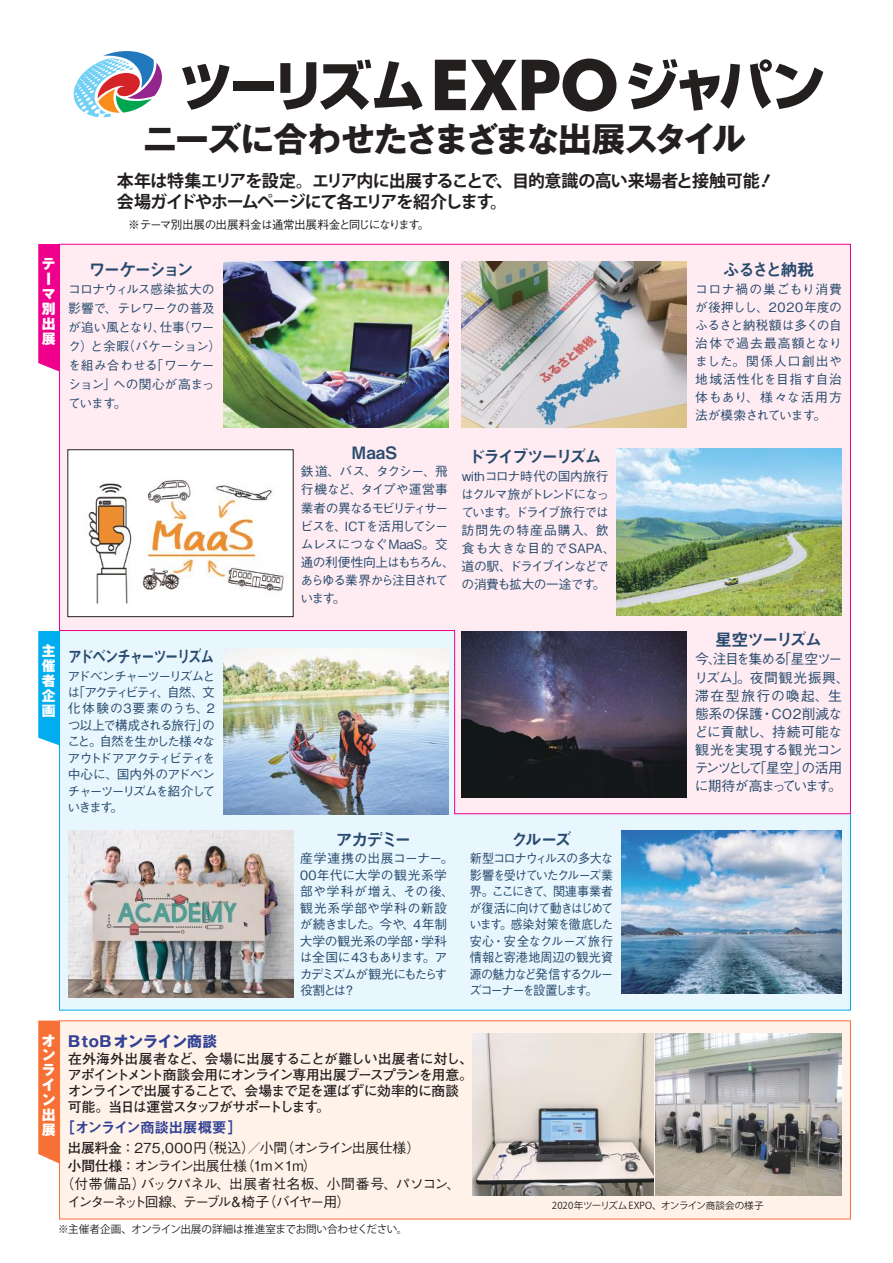
<style>
.page{position:relative;width:893px;height:1263px;background:#fff}
.page>*{position:absolute;margin:0;border:0;box-sizing:border-box;transform-origin:0 0}
.t1{font:700 34.05px "Gothic MB101 Pro";letter-spacing:-.05em;color:#241f1f}
.t2{font:700 16.95px/21.3px "Koz Go Pr 6 N";letter-spacing:-.06em;color:#241f1f}
.t3{font:16.95px "Midashi Go Pro MB31";letter-spacing:-.135em;color:#284b6d}
.t4{font:16.95px "Midashi Go Pro MB31";letter-spacing:-.135em;color:#284b6d;scale:.82 1}
.t5{font:16.95px "Midashi Go Pro MB31";letter-spacing:-.115em;color:#284b6d}
.t6{font:14.85px "Midashi Go Pro MB31";letter-spacing:-.065em;color:#324295}
.t7{font:700 14.85px "Gothic MB101 Pro";letter-spacing:.03em;color:#324295}
.t8{font:700 13.8px/15.9px "Futo Go B101 Pro";letter-spacing:-.07em;color:#241f1f}
.t9{font:500 13.8px/18.1px "Gothic BBB Pro";letter-spacing:-.025em;color:#284b6d}
.t10{font:500 13.8px "Gothic BBB Pro";letter-spacing:-.01em;color:#241f1f}
.t11{font:500 13.8px "Gothic BBB Pro";letter-spacing:.02em;color:#241f1f}
.t12{font:500 13.8px "Gothic BBB Pro";letter-spacing:-.14em;color:#241f1f}
.t13{font:500 13.8px "Gothic BBB Pro";letter-spacing:-.1em;color:#241f1f}
.t14{font:800 13.8px/14.9px "Gothic MB101 Pro";color:#fff;text-align:justify}
.t15{font:500 12.75px/18.1px "Gothic BBB Pro";letter-spacing:-.035em;color:#284b6d}
.t16{font:500 12.75px/16.5px "Gothic BBB Pro";letter-spacing:-.035em;color:#284b6d;text-align:justify;scale:.95 1}
.t17{font:500 12.75px/16.5px "Gothic BBB Pro";color:#284b6d}
.t18{font:500 12.75px/18.1px "Gothic BBB Pro";letter-spacing:-.075em;color:#284b6d}
.t19{font:500 11.7px "Gothic BBB Pro";letter-spacing:-.07em;color:#241f1f}
.t20{font:10.65px "Koz Go Pr 6 N";letter-spacing:-.02em;color:#241f1f}
.t21{font:9.6px "Koz Go Pr 6 N";letter-spacing:-.005em;color:#241f1f}
.s1{font-family:"Futo Go B101 Pro";font-weight:700}
</style>
<div class="page">
<div style="left:59px;top:1020px;width:792px;height:199px;background:#fff2e9"></div>
<svg style="left:38px;top:1020px;width:22px;height:143px;background:#f7763e"></svg>
<div style="left:59px;top:628px;width:792px;height:382px;background:#e8f6fe;border:1px solid #00aeef"></div>
<svg style="left:59px;top:244px;width:792px;height:570px"></svg>
<svg style="left:38px;top:244px;width:22px;height:128px;background:#ee0c91"></svg>
<svg style="left:38px;top:631px;width:22px;height:114px;background:#0ab1ef"></svg>
<img style="left:223px;top:261px;width:226px;height:167px">
<img style="left:461px;top:261px;width:226px;height:166px">
<div style="left:68px;top:450px;width:225px;height:167px;background:#fff"></div>
<img style="left:88px;top:480px;width:199px;height:124px">
<div style="left:68px;top:449px;width:225px;height:168px;border:1px solid #241f1f"></div>
<img style="left:621px;top:831px;width:221px;height:162px">
<img style="left:68px;top:831px;width:225px;height:167px">
<img style="left:223px;top:648px;width:226px;height:167px">
<img style="left:617px;top:448px;width:225px;height:167px">
<img style="left:656px;top:1034px;width:186px;height:161px">
<img style="left:472px;top:1034px;width:182px;height:161px">
<img style="left:461px;top:631px;width:226px;height:166px">
<svg style="left:182px;top:64px;width:48px;height:46px"></svg>
<div style="left:233px;top:81px;width:41px;height:10px;background:#241f1f"></div>
<svg style="left:280px;top:60px;width:143px;height:50px"></svg>
<svg style="left:435px;top:59px;width:181px;height:52px"></svg>
<svg style="left:628px;top:59px;width:195px;height:52px"></svg>
<svg style="left:73px;top:51px;width:89px;height:66px"></svg>
<h1 class="t1" style="left:143px;top:111px;width:604px">ニーズに合わせたさまざまな出展スタイル</h1>
<p class="t14" style="left:42px;top:255px;width:15px;text-align:left">テーマ別出展</p>
<p class="t14" style="left:42px;top:641px;width:15px">主催者企画</p>
<h2 class="t2" style="left:117px;top:170px;width:659px">本年は特集エリアを設定。エリア内に出展することで、目的意識の高い来場者と接触可能‼会場ガイドやホームページにて各エリアを紹介します。</h2>
<p class="t19" style="left:117px;top:215px;width:314px">　※テーマ別出展の出展料金は通常出展料金と同じになります。</p>
<h2 class="t3" style="left:89px;top:256px;width:107px">ワーケーション</h2>
<p class="t15" style="left:68px;top:278px;width:155px;line-height:19.2px">コロナウィルス感染拡大の影響で、テレワークの普及が追い風となり、仕事（ワーク）と余暇（バケーション）を組み合わせる「ワーケーション」への関心が高まっています。</p>
<h2 class="t4" style="left:68px;top:643px;width:180px">アドベンチャーツーリズム</h2>
<p class="t15" style="left:67px;top:666px;width:149px;line-height:16.5px;text-align:justify">アドベンチャーツーリズムとは「アクティビティ、自然、文化体験の3要素のうち、2つ以上で構成される旅行」のこと。自然を生かした様々なアウトドアアクティビティを中心に、国内外のアドベンチャーツーリズムを紹介していきます。</p>
<h2 class="t3" style="left:352px;top:439px;width:47px">MaaS</h2>
<p class="t18" style="left:300px;top:461px;width:156px">鉄道、バス、タクシー、飛行機など、タイプや運営事業者の異なるモビリティサービスを、ICTを活用してシームレスにつなぐMaaS。交通の利便性向上はもちろん、あらゆる業界から注目されています。</p>
<h2 class="t3" style="left:468px;top:443px;width:135px">ドライブツーリズム</h2>
<p class="t15" style="left:461px;top:465px;width:156px">withコロナ時代の国内旅行はクルマ旅がトレンドになっています。ドライブ旅行では訪問先の特産品購入、飲食も大きな目的でSAPA、道の駅、ドライブインなどでの消費も拡大の一途です。</p>
<h2 class="t3" style="left:336px;top:826px;width:77px">アカデミー</h2>
<p class="t17" style="left:300px;top:849px;width:156px">産学連携の出展コーナー。<br>00年代に大学の観光系学部や学科が増え、その後、観光系学部や学科の新設が続きました。今や、4年制大学の観光系の学部・学科は全国に43もあります。アカデミズムが観光にもたらす役割とは？</p>
<h2 class="t3" style="left:511px;top:826px;width:62px">クルーズ</h2>
<p class="t16" style="left:469px;top:849px;width:153px">新型コロナウィルスの多大な影響を受けていたクルーズ業界。ここにきて、関連事業者が復活に向けて動きはじめています。感染対策を徹底した安心・安全なクルーズ旅行情報と寄港地周辺の観光資源の魅力など発信するクルーズコーナーを設置します。</p>
<h2 class="t3" style="left:723px;top:256px;width:93px">ふるさと納税</h2>
<p class="t15" style="left:695px;top:278px;width:148px;text-align:justify">コロナ禍の巣ごもり消費が後押しし、2020年度のふるさと納税額は多くの自治体で過去最高額となりました。関係人口創出や地域活性化を目指す自治体もあり、様々な活用方法が模索されています。</p>
<h2 class="t5" style="left:715px;top:626px;width:108px">星空ツーリズム</h2>
<p class="t9" style="left:694px;top:648px;width:157px">今、注目を集める「星空ツーリズム」。夜間観光振興、滞在型旅行の喚起、生態系の保護・CO2削減などに貢献し、持続可能な観光を実現する観光コンテンツとして「星空」の活用に期待が高まっています。</p>
<p class="t14" style="left:42px;top:1031px;width:15px">オンライン出展</p>
<p class="t7" style="left:68px;top:1028px;width:151px">BtoBオンライン商談</p>
<p class="t8" style="left:68px;top:1049px;width:407px">在外海外出展者など、会場に出展することが難しい出展者に対し、アポイントメント商談会用にオンライン専用出展ブースプランを用意。オンラインで出展することで、会場まで足を運ばずに効率的に商談可能。当日は運営スタッフがサポートします。</p>
<p class="t6" style="left:60px;top:1115px;width:183px">［オンライン商談出展概要］</p>
<p class="t10" style="left:68px;top:1137px;width:354px"><span class="s1">出展料金：</span>275,000円（税込）／小間（オンライン出展仕様）</p>
<p class="t13" style="left:68px;top:1155px;width:256px"><span class="s1">小間仕様：</span>オンライン出展仕様（1m×1m）　</p>
<p class="t11" style="left:60px;top:1173px;width:401px">（付帯備品）バックパネル、出展者社名板、小間番号、パソコン、</p>
<p class="t12" style="left:68px;top:1191px;width:284px">インターネット回線、テーブル＆椅子（バイヤー用）</p>
<p class="t20" style="left:58px;top:1223px;width:351px">※主催者企画、オンライン出展の詳細は推進室までお問い合わせください。</p>
<p class="t21" style="left:552px;top:1200px;width:213px">2020年ツーリズムEXPO、オンライン商談会の様子</p>
</div>
